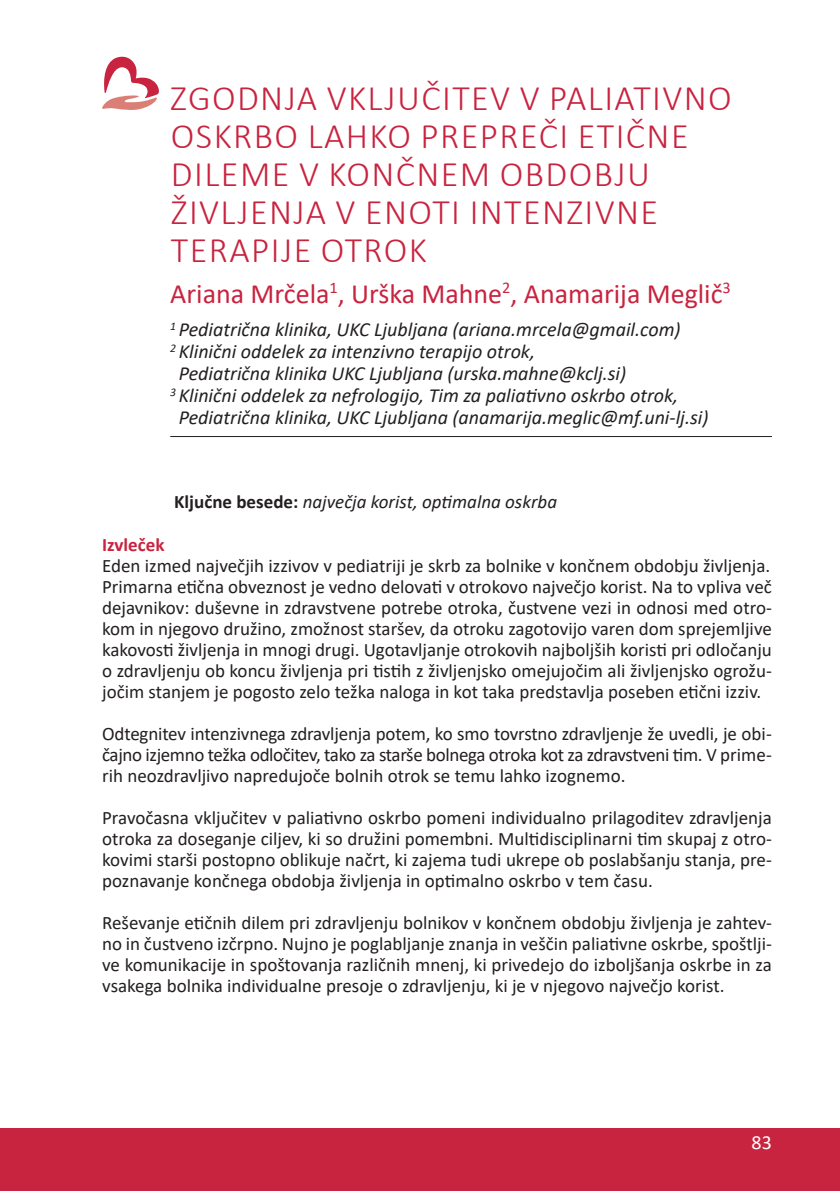
<style>
.page{position:relative;width:840px;height:1191px;background:#fff}
.page>*{position:absolute;margin:0;border:0;box-sizing:border-box;transform-origin:0 0}
.t1{font:300 36px/38px "Calibri";letter-spacing:.04em;color:#c8233f}
.t2{font:28px "Calibri";color:#c8233f}
.t3{font:italic 20px "Calibri";color:#231f20}
.t4{font:20px "Calibri";color:#fff}
.t5{font:19px/21px "Calibri";color:#231f20;text-align:justify}
.t6{font:italic 19px "Calibri";color:#231f20}
.t7{font:700 19px "Calibri";color:#c8233f}
.s1{font-weight:700;font-style:normal}
</style>
<div class="page">
<div style="left:0;top:1128px;width:839px;height:63px;background:#c8233f"></div>
<hr style="left:170px;top:436px;width:601px;height:1px;background:#231f20">
<svg style="left:102px;top:56px;width:57px;height:54px"></svg>
<h1 class="t1" style="left:170px;top:79px;width:562px">ZGODNJA VKLJUČITEV V PALIATIVNO<br>OSKRBO LAHKO PREPREČI ETIČNE<br>DILEME V KONČNEM OBDOBJU<br>ŽIVLJENJA V ENOTI INTENZIVNE<br>TERAPIJE OTROK</h1>
<h2 class="t2" style="left:170px;top:274px;width:561px">Ariana Mrčela<sup>1</sup>, Urška Mahne<sup>2</sup>, Anamarija Meglič<sup>3</sup></h2>
<p class="t3" style="left:170px;top:316px;width:511px"><sup>1</sup> Pediatrična klinika, UKC Ljubljana (ariana.mrcela@gmail.com)</p>
<p class="t3" style="left:170px;top:338px;width:366px"><sup>2</sup> Klinični oddelek za intenzivno terapijo otrok,</p>
<p class="t3" style="left:179px;top:360px;width:449px">Pediatrična klinika UKC Ljubljana (urska.mahne@kclj.si)</p>
<p class="t3" style="left:170px;top:382px;width:509px"><sup>3</sup> Klinični oddelek za nefrologijo, Tim za paliativno oskrbo otrok,</p>
<p class="t3" style="left:179px;top:404px;width:531px">Pediatrična klinika, UKC Ljubljana (anamarija.meglic@mf.uni-lj.si)</p>
<p class="t6" style="left:174px;top:489px;width:384px"><span class="s1">Ključne besede:</span> največja korist, optimalna oskrba</p>
<p class="t7" style="left:102px;top:531px;width:64px">Izvleček</p>
<p class="t5" style="left:102px;top:554px;width:670px">Eden izmed največjih izzivov v pediatriji je skrb za bolnike v končnem obdobju življenja.<br>Primarna etična obveznost je vedno delovati v otrokovo največjo korist. Na to vpliva več dejavnikov: duševne in zdravstvene potrebe otroka, čustvene vezi in odnosi med otro&shy;kom in njegovo družino, zmožnost staršev, da otroku zagotovijo varen dom sprejemljive kakovosti življenja in mnogi drugi. Ugotavljanje otrokovih najboljših koristi pri odločanju o zdravljenju ob koncu življenja pri tistih z življenjsko omejujočim ali življenjsko ogrožu&shy;jočim stanjem je pogosto zelo težka naloga in kot taka predstavlja poseben etični izziv.</p>
<p class="t5" style="left:102px;top:722px;width:670px">Odtegnitev intenzivnega zdravljenja potem, ko smo tovrstno zdravljenje že uvedli, je obi&shy;čajno izjemno težka odločitev, tako za starše bolnega otroka kot za zdravstveni tim. V prime&shy;rih neozdravljivo napredujoče bolnih otrok se temu lahko izognemo.</p>
<p class="t5" style="left:102px;top:806px;width:670px">Pravočasna vključitev v paliativno oskrbo pomeni individualno prilagoditev zdravljenja otroka za doseganje ciljev, ki so družini pomembni. Multidisciplinarni tim skupaj z otro&shy;kovimi starši postopno oblikuje načrt, ki zajema tudi ukrepe ob poslabšanju stanja, pre&shy;poznavanje končnega obdobja življenja in optimalno oskrbo v tem času.</p>
<p class="t5" style="left:102px;top:911px;width:670px">Reševanje etičnih dilem pri zdravljenju bolnikov v končnem obdobju življenja je zahtev&shy;no in čustveno izčrpno. Nujno je poglabljanje znanja in veščin paliativne oskrbe, spoštlji&shy;ve komunikacije in spoštovanja različnih mnenj, ki privedejo do izboljšanja oskrbe in za vsakega bolnika individualne presoje o zdravljenju, ki je v njegovo največjo korist.</p>
<p class="t4" style="left:751px;top:1128px;width:22px">83</p>
</div>
